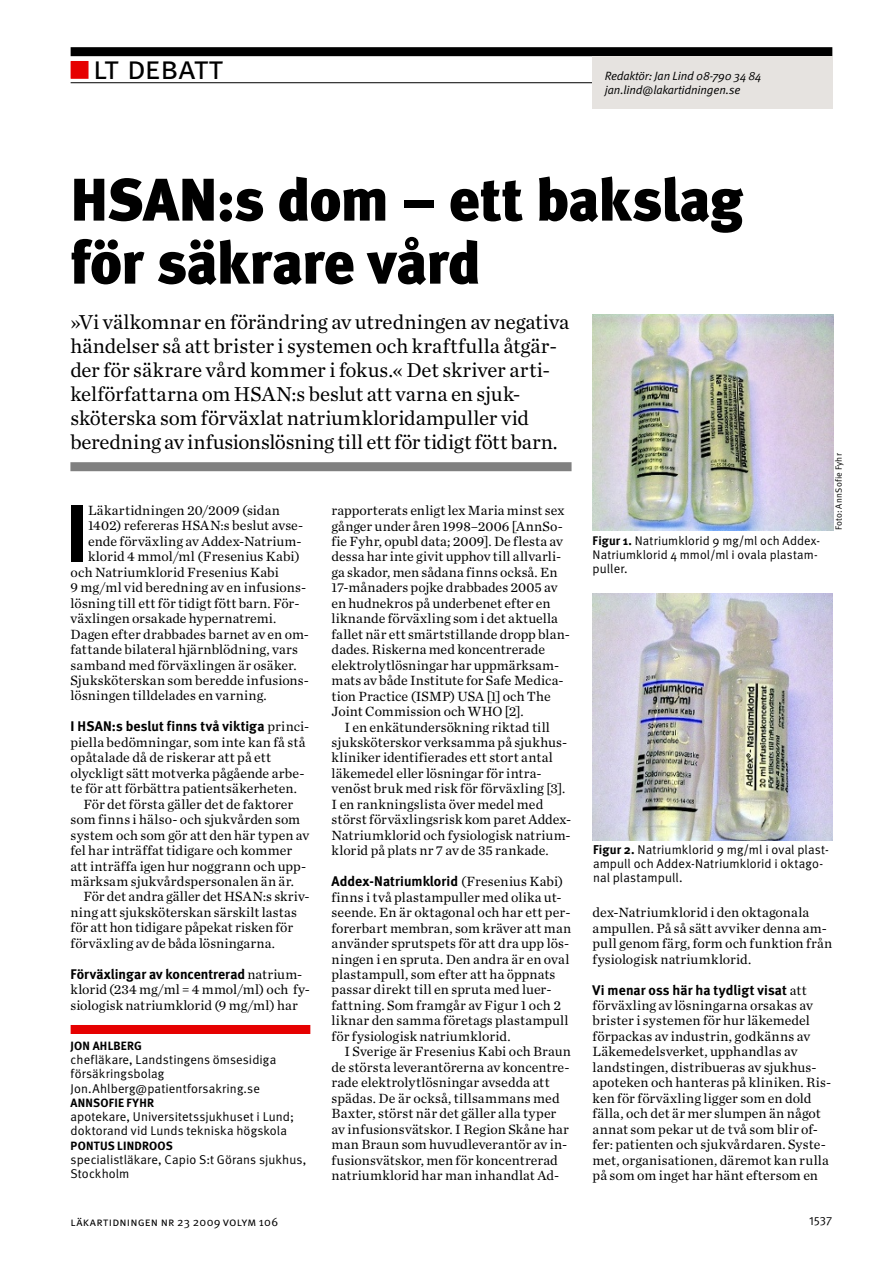
<style>
.page{position:relative;width:894px;height:1263px;background:#fff}
.page>*{position:absolute;margin:0;border:0;box-sizing:border-box;transform-origin:0 0}
.t1{font:80.7px "Meta LT Bold";color:#000}
.t2{font:60px/63px "Meta LT Black";letter-spacing:-.015em;color:#000}
.t3{font:33px "Meta LT Normal Small Caps";letter-spacing:-.025em;color:#000}
.t4{font:21px/24px "Chronicle LT Text";color:#000}
.t5{font:13.95px/15.5px "Chronicle LT Text";letter-spacing:.005em;color:#000}
.t6{font:13.95px "Meta LT Bold";letter-spacing:.005em;color:#000}
.t7{font:12.75px/14.2px "Meta LT Normal";letter-spacing:.01em;color:#000}
.t8{font:12.45px/14px "Meta LT Normal";letter-spacing:.01em;color:#000}
.t9{font:italic 12px/13.5px "Meta LT Normal";letter-spacing:-.01em;color:#000}
.t10{font:12px "Meta LT Bold";letter-spacing:.02em;color:#000}
.t11{font:12px "Meta LT Normal Small Caps";letter-spacing:.02em;color:#000}
.t12{font:12px "Meta LT Normal Utilities";color:#000}
.t13{font:9px "Meta LT Normal";letter-spacing:.02em;color:#000}
.s1{color:#e60000}
.s2{font-family:"Chronicle LT Text"}
.s3{font-family:"Meta LT Bold"}
</style>
<div class="page">
<div style="left:71px;top:47px;width:761px;height:9px;background:#000"></div>
<hr style="left:71px;top:82px;width:761px;height:1px;background:#000">
<div style="left:71px;top:61px;width:17px;height:18px;border:2px solid #e60000"></div>
<div style="left:592px;top:56px;width:240px;height:52px;background:#e6e3e0"></div>
<div style="left:70px;top:462px;width:501px;height:9px;background:#808080"></div>
<div style="left:71px;top:1024px;width:239px;height:9px;background:#e60000"></div>
<img style="left:592px;top:593px;width:240px;height:248px">
<img style="left:592px;top:314px;width:240px;height:216px">
<h3 class="t3" style="left:71px;top:48px;width:154px"><span class="s1">■</span> lt debatt</h3>
<p class="t9" style="left:604px;top:69px;width:158px">Redaktör: Jan Lind 08-790 34 84 jan.lind@lakartidningen.se</p>
<h2 class="t2" style="left:71px;top:168px;width:673px">HSAN:s dom – ett bakslag för säkrare vård</h2>
<p class="t4" style="left:70px;top:310px;width:500px">»Vi välkomnar en förändring av utredningen av negativa händelser så att brister i systemen och kraftfulla åtgär&shy;der för säkrare vård kommer i fokus.« Det skriver arti&shy;kelförfattarna om HSAN:s beslut att varna en sjuk&shy;sköterska som förväxlat natriumkloridampuller vid beredning av infusionslösning till ett för tidigt fött barn.</p>
<p class="t13" style="left:833px;top:530px;width:78px;rotate:-90deg">Foto: AnnSofie Fyhr</p>
<h1 class="t1" style="left:65px;top:485px;width:25px">I</h1>
<p class="t5" style="left:88px;top:502px;width:193px">Läkartidningen 20/2009 (sidan</p>
<p class="t5" style="left:331px;top:502px;width:240px">rapporterats enligt lex Maria minst sex gånger under åren 1998–2006 [AnnSo&shy;fie Fyhr, opubl data; 2009]. De flesta av dessa har inte givit upphov till allvarli&shy;ga skador, men sådana finns också. En 17-månaders pojke drabbades 2005 av en hudnekros på underbenet efter en liknande förväxling som i det aktuella fallet när ett smärtstillande dropp blan&shy;dades. Riskerna med koncentrerade elektrolytlösningar har uppmärksam&shy;mats av både Institute for Safe Medica&shy;tion Practice (ISMP) USA [1] och The Joint Commission och WHO [2].</p>
<p class="t5" style="left:331px;top:719px;width:241px;text-indent:13px">I en enkätundersökning riktad till sjuksköterskor verksamma på sjukhus&shy;kliniker identifierades ett stort antal läkemedel eller lösningar för intra&shy;venöst bruk med risk för förväxling [3].<br>I en rankningslista över medel med störst förväxlingsrisk kom paret Addex-Natriumklorid och fysiologisk natrium&shy;klorid på plats nr 7 av de 35 rankade.</p>
<p class="t6" style="left:331px;top:873px;width:233px">Addex-Natriumklorid <span class="s2">(Fresenius Kabi)</span></p>
<p class="t5" style="left:331px;top:889px;width:241px">finns i två plastampuller med olika ut&shy;seende. En är oktagonal och har ett per&shy;forerbart membran, som kräver att man använder sprutspets för att dra upp lös&shy;ningen i en spruta. Den andra är en oval plastampull, som efter att ha öppnats passar direkt till en spruta med luer&shy;fattning. Som framgår av Figur 1 och 2 liknar den samma företags plastampull för fysiologisk natriumklorid.</p>
<p class="t5" style="left:331px;top:1043px;width:241px;text-indent:13px">I Sverige är Fresenius Kabi och Braun de största leverantörerna av koncentre&shy;rade elektrolytlösningar avsedda att spädas. De är också, tillsammans med Baxter, störst när det gäller alla typer av infusionsvätskor. I Region Skåne har man Braun som huvudleverantör av in&shy;fusionsvätskor, men för koncentrerad natriumklorid har man inhandlat Ad-</p>
<p class="t5" style="left:88px;top:518px;width:217px">1402) refereras HSAN:s beslut avse-</p>
<p class="t5" style="left:88px;top:533px;width:215px">ende förväxling av Addex-Natrium-</p>
<p class="t5" style="left:88px;top:548px;width:213px">klorid 4 mmol/ml (Fresenius Kabi)</p>
<p class="t5" style="left:71px;top:564px;width:209px">och Natriumklorid Fresenius Kabi</p>
<p class="t5" style="left:71px;top:579px;width:237px">9 mg/ml vid beredning av en infusions-</p>
<p class="t5" style="left:71px;top:595px;width:230px">lösning till ett för tidigt fött barn. För-</p>
<p class="t5" style="left:71px;top:610px;width:207px">växlingen orsakade hypernatremi.</p>
<p class="t5" style="left:71px;top:626px;width:240px">Dagen efter drabbades barnet av en om-</p>
<p class="t5" style="left:71px;top:641px;width:229px">fattande bilateral hjärnblödning, vars</p>
<p class="t5" style="left:71px;top:657px;width:227px">samband med förväxlingen är osäker.</p>
<p class="t5" style="left:71px;top:672px;width:240px">Sjuksköterskan som beredde infusions-</p>
<p class="t5" style="left:71px;top:688px;width:198px">lösningen tilldelades en varning.</p>
<p class="t6" style="left:71px;top:718px;width:240px">I HSAN:s beslut finns två viktiga <span class="s2">princi-</span></p>
<p class="t5" style="left:71px;top:734px;width:236px">piella bedömningar, som inte kan få stå</p>
<p class="t5" style="left:71px;top:749px;width:202px">opåtalade då de riskerar att på ett</p>
<p class="t5" style="left:71px;top:765px;width:235px">olyckligt sätt motverka pågående arbe-</p>
<p class="t5" style="left:71px;top:780px;width:228px">te för att förbättra patientsäkerheten.</p>
<p class="t5" style="left:83px;top:796px;width:211px">För det första gäller det de faktorer</p>
<p class="t5" style="left:71px;top:811px;width:231px">som finns i hälso- och sjukvården som</p>
<p class="t5" style="left:71px;top:827px;width:240px">system och som gör att den här typen av</p>
<p class="t5" style="left:71px;top:842px;width:223px">fel har inträffat tidigare och kommer</p>
<p class="t5" style="left:71px;top:858px;width:237px">att inträffa igen hur noggrann och upp-</p>
<p class="t5" style="left:71px;top:873px;width:225px">märksam sjukvårdspersonalen än är.</p>
<p class="t5" style="left:83px;top:889px;width:228px">För det andra gäller det HSAN:s skriv-</p>
<p class="t5" style="left:71px;top:904px;width:228px">ning att sjuksköterskan särskilt lastas</p>
<p class="t5" style="left:71px;top:919px;width:224px">för att hon tidigare påpekat risken för</p>
<p class="t5" style="left:71px;top:935px;width:206px">förväxling av de båda lösningarna.</p>
<p class="t6" style="left:71px;top:965px;width:233px">Förväxlingar av koncentrerad <span class="s2">natrium-</span></p>
<p class="t5" style="left:71px;top:981px;width:241px">klorid (234 mg/ml = 4 mmol/ml) och fy&shy;siologisk natriumklorid (9 mg/ml) har</p>
<p class="t8" style="left:592px;top:533px;width:229px"><span class="s3">Figur 1.</span> Natriumklorid 9 mg/ml och Addex-<br>Natriumklorid 4 mmol/ml i ovala plastam-</p>
<p class="t7" style="left:592px;top:561px;width:36px">puller.</p>
<p class="t7" style="left:593px;top:842px;width:237px"><span class="s3">Figur 2.</span> Natriumklorid 9 mg/ml i oval plast&shy;ampull och Addex-Natriumklorid i oktago&shy;nal plastampull.</p>
<p class="t5" style="left:592px;top:904px;width:241px">dex-Natriumklorid i den oktagonala ampullen. På så sätt avviker denna am&shy;pull genom färg, form och funktion från fysiologisk natriumklorid.</p>
<p class="t6" style="left:592px;top:981px;width:216px">Vi menar oss här ha tydligt visat <span class="s2">att</span></p>
<p class="t5" style="left:592px;top:997px;width:240px">förväxling av lösningarna orsakas av brister i systemen för hur läkemedel förpackas av industrin, godkänns av Läkemedelsverket, upphandlas av landstingen, distribueras av sjukhus&shy;apoteken och hanteras på kliniken. Ris&shy;ken för förväxling ligger som en dold fälla, och det är mer slumpen än något annat som pekar ut de två som blir of&shy;fer: patienten och sjukvårdaren. Syste&shy;met, organisationen, däremot kan rulla på som om inget har hänt eftersom en</p>
<p class="t10" style="left:71px;top:1038px;width:73px">Jon Ahlberg</p>
<p class="t7" style="left:71px;top:1052px;width:207px">chefläkare, Landstingens ömsesidiga försäkringsbolag<br>Jon.Ahlberg@patientforsakring.se</p>
<p class="t10" style="left:71px;top:1095px;width:85px">AnnSofi e Fyhr</p>
<p class="t7" style="left:71px;top:1109px;width:225px">apotekare, Universitetssjukhuset i Lund; doktorand vid Lunds tekniska högskola</p>
<p class="t10" style="left:71px;top:1138px;width:102px">Pontus Lin droos</p>
<p class="t7" style="left:71px;top:1152px;width:237px">specialistläkare, Capio S:t Görans sjukhus,<br>Stockholm</p>
<p class="t11" style="left:71px;top:1214px;width:209px">läkartidningen nr 23 2009 volym 106</p>
<p class="t12" style="left:808px;top:1214px;width:25px">1537</p>
</div>
